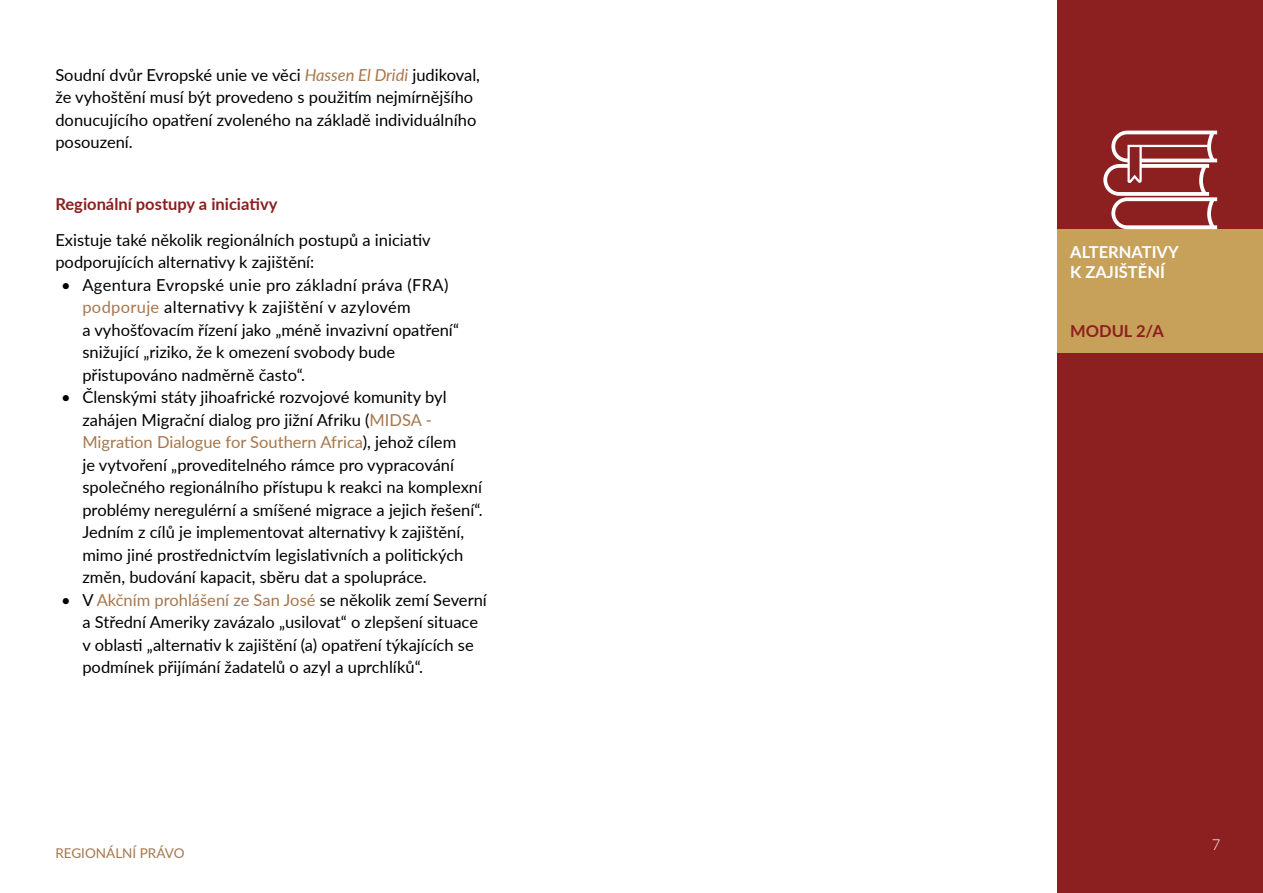
<style>
.page{position:relative;width:1263px;height:893px;background:#fff}
.page>*{position:absolute;margin:0;border:0;box-sizing:border-box;transform-origin:0 0}
.t1{font:16.5px/22.5px "Lato";color:#000}
.t2{font:700 16.5px "Lato";color:#8c1f1f}
.t3{font:700 16.5px/19.8px "Lato";color:#fff}
.t4{font:300 15px "Lato";color:#fff}
.t5{font:13.5px "Lato";color:#a6764b}
.s1{font-style:italic;color:#a6764b}
.s2{color:#a6764b}
</style>
<div class="page">
<div style="left:1057px;top:0;width:206px;height:893px;background:#8c1f1f"></div>
<div style="left:1057px;top:229px;width:206px;height:124px;background:#c7a15a"></div>
<svg style="left:1103px;top:131px;width:114px;height:98px"></svg>
<p class="t1" style="left:55px;top:63px;width:426px">Soudní dvůr Evropské unie ve věci <span class="s1">Hassen El Dridi</span> judikoval, že vyhoštění musí být provedeno s použitím nejmírnějšího donucujícího opatření zvoleného na základě individuálního posouzení.</p>
<p class="t2" style="left:55px;top:192px;width:224px">Regionální postupy a iniciativy</p>
<p class="t1" style="left:55px;top:228px;width:377px">Existuje také několik regionálních postupů a iniciativ podporujících alternativy k zajištění:</p>
<p class="t1" style="left:82px;top:273px;width:378px;text-indent:-21px">• Agentura Evropské unie pro základní práva (FRA) <span class="s2">podporuje</span> alternativy k zajištění v azylovém<br>a vyhošťovacím řízení jako „méně invazivní opatření“ snižující „riziko, že k omezení svobody bude přistupováno nadměrně často“.</p>
<p class="t1" style="left:82px;top:385px;width:402px;text-indent:-21px">• Členskými státy jihoafrické rozvojové komunity byl zahájen Migrační dialog pro jižní Afriku (<span class="s2">MIDSA - Migration Dialogue for Southern Africa</span>), jehož cílem<br>je vytvoření „proveditelného rámce pro vypracování společného regionálního přístupu k reakci na komplexní problémy neregulérní a smíšené migrace a jejich řešení“.<br>Jedním z cílů je implementovat alternativy k zajištění, mimo jiné prostřednictvím legislativních a politických změn, budování kapacit, sběru dat a spolupráce.</p>
<p class="t1" style="left:82px;top:588px;width:406px;text-indent:-21px">• V <span class="s2">Akčním prohlášení ze San José</span> se několik zemí Severní a Střední Ameriky zavázalo „usilovat“ o zlepšení situace v oblasti „alternativ k zajištění (a) opatření týkajících se podmínek přijímání žadatelů o azyl a uprchlíků“.</p>
<p class="t5" style="left:55px;top:844px;width:131px">Regionální právo</p>
<p class="t3" style="left:1070px;top:241px;width:110px">ALTERNATIVY<br>K ZAJIŠTĚNÍ</p>
<p class="t2" style="left:1070px;top:319px;width:95px">MODUL 2/A</p>
<p class="t4" style="left:1212px;top:835px;width:10px">7</p>
</div>
